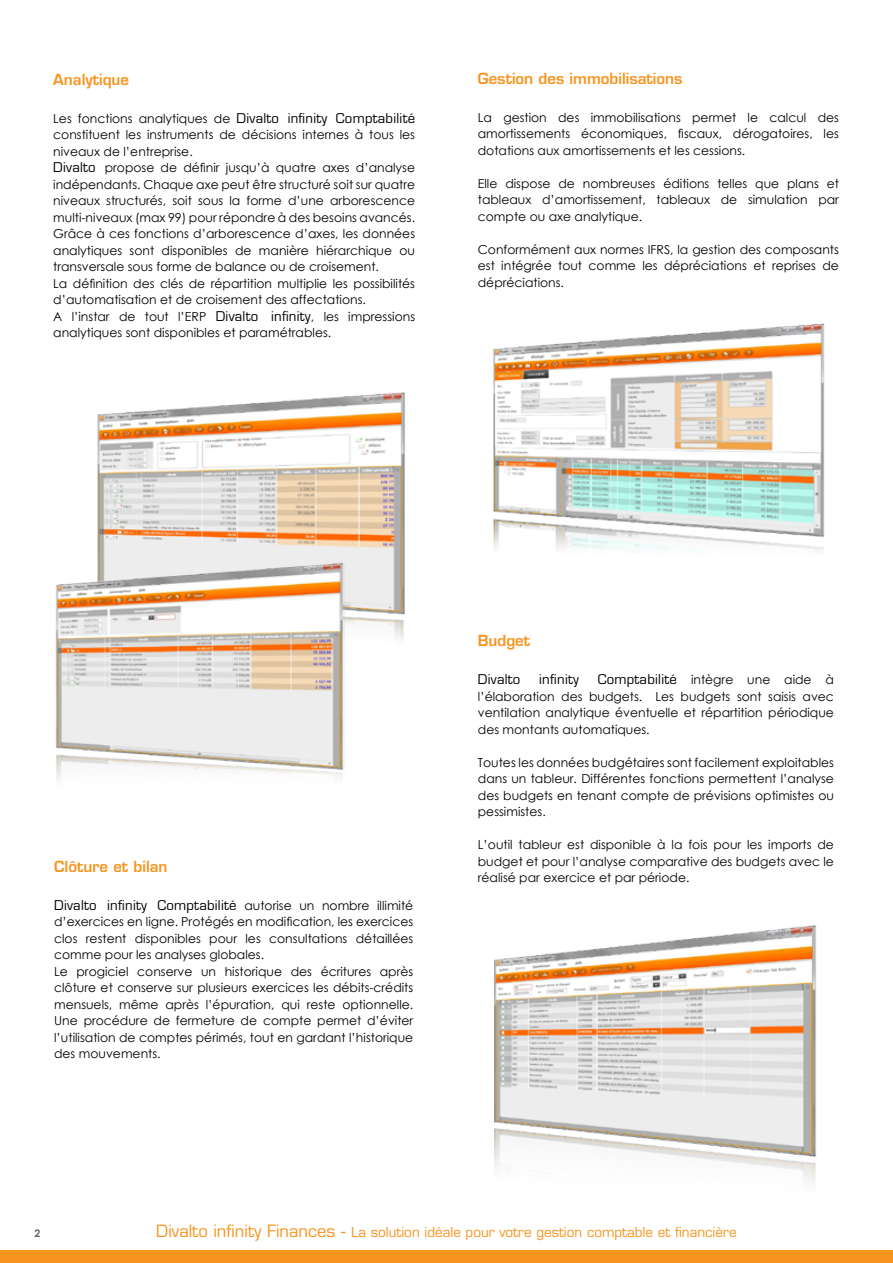
<style>
.page{position:relative;width:893px;height:1263px;background:#fff}
.page>*{position:absolute;margin:0;border:0;box-sizing:border-box;transform-origin:0 0}
.t1{font:600 15px "Eurostile LT Std";color:#f7941e}
.t2{font:13.5px "Eurostile LT Std";color:#f7941e}
.t3{font:13.2px "Eurostile LT Std";letter-spacing:.02em;color:#000}
.t4{font:12.3px/16.5px "Century Gothic";color:#000;text-align:justify}
.t5{font:700 10.5px "Century Gothic";color:#636466}
.s1{font-family:"Century Gothic";font-size:12.3px}
.s2{font-family:"Eurostile LT Std";font-size:13.2px}
.s3{font-size:16.5px}
</style>
<div class="page">
<div style="left:0;top:1250px;width:893px;height:13px;background:#f7941e"></div>
<img style="left:97px;top:392px;width:308px;height:319px">
<img style="left:55px;top:558px;width:289px;height:224px">
<img style="left:493px;top:323px;width:332px;height:228px">
<img style="left:494px;top:925px;width:323px;height:263px">
<p class="t1" style="left:53px;top:70px;width:77px">Analytique</p>
<p class="t3" style="left:53px;top:110px;width:363px"><span class="s1">Les fonctions analytiques de</span> Divalto infinity Comptabilité</p>
<p class="t4" style="left:53px;top:126px;width:363px;text-align:left">constituent les instruments de décisions internes à tous les niveaux de l’entreprise.<br><span class="s2">Divalto</span> propose de définir jusqu’à quatre axes d’analyse indépendants. Chaque axe peut être structuré soit sur quatre niveaux structurés, soit sous la forme d’une arborescence multi-niveaux (max 99) pour répondre à des besoins avancés.<br>Grâce à ces fonctions d’arborescence d’axes, les données analytiques sont disponibles de manière hiérarchique ou transversale sous forme de balance ou de croisement.<br>La définition des clés de répartition multiplie les possibilités d’automatisation et de croisement des affectations.<br>A l’instar de tout l’ERP <span class="s2">Divalto infinity</span>, les impressions analytiques sont disponibles et paramétrables.</p>
<p class="t1" style="left:478px;top:69px;width:206px">Gestion des immobilisations</p>
<p class="t4" style="left:478px;top:109px;width:363px">La gestion des immobilisations permet le calcul des amortissements économiques, fiscaux, dérogatoires, les dotations aux amortissements et les cessions.</p>
<p class="t4" style="left:478px;top:175px;width:363px">Elle dispose de nombreuses éditions telles que plans et tableaux d’amortissement, tableaux de simulation par compte ou axe analytique.</p>
<p class="t4" style="left:478px;top:241px;width:363px">Conformément aux normes IFRS, la gestion des composants est intégrée tout comme les dépréciations et reprises de dépréciations.</p>
<p class="t1" style="left:54px;top:857px;width:115px">Clôture et bilan</p>
<p class="t3" style="left:54px;top:897px;width:361px">Divalto infinity Comptabilité <span class="s1">autorise un nombre illimité</span></p>
<p class="t4" style="left:54px;top:913px;width:361px;text-align:left">d’exercices en ligne. Protégés en modification, les exercices clos restent disponibles pour les consultations détaillées comme pour les analyses globales.<br>Le progiciel conserve un historique des écritures après clôture et conserve sur plusieurs exercices les débits-crédits mensuels, même après l’épuration, qui reste optionnelle.<br>Une procédure de fermeture de compte permet d’éviter l’utilisation de comptes périmés, tout en gardant l’historique des mouvements.</p>
<p class="t1" style="left:478px;top:631px;width:54px">Budget</p>
<p class="t3" style="left:478px;top:671px;width:44px">Divalto</p>
<p class="t3" style="left:539px;top:671px;width:41px">infinity</p>
<p class="t4" style="left:478px;top:671px;width:358px;text-indent:120px"><span class="s2">Comptabilité</span> intègre une aide à l’élaboration des budgets. Les budgets sont saisis avec ventilation analytique éventuelle et répartition périodique des montants automatiques.</p>
<p class="t4" style="left:478px;top:754px;width:358px">Toutes les données budgétaires sont facilement exploitables dans un tableur. Différentes fonctions permettent l’analyse des budgets en tenant compte de prévisions optimistes ou pessimistes.</p>
<p class="t4" style="left:478px;top:836px;width:358px">L’outil tableur est disponible à la fois pour les imports de budget et pour l’analyse comparative des budgets avec le réalisé par exercice et par période.</p>
<p class="t5" style="left:35px;top:1225px;width:7px">2</p>
<p class="t2" style="left:156px;top:1224px;width:582px"><span class="s3">Divalto infinity Finances -</span> La solution idéale pour votre gestion comptable et financière</p>
</div>
